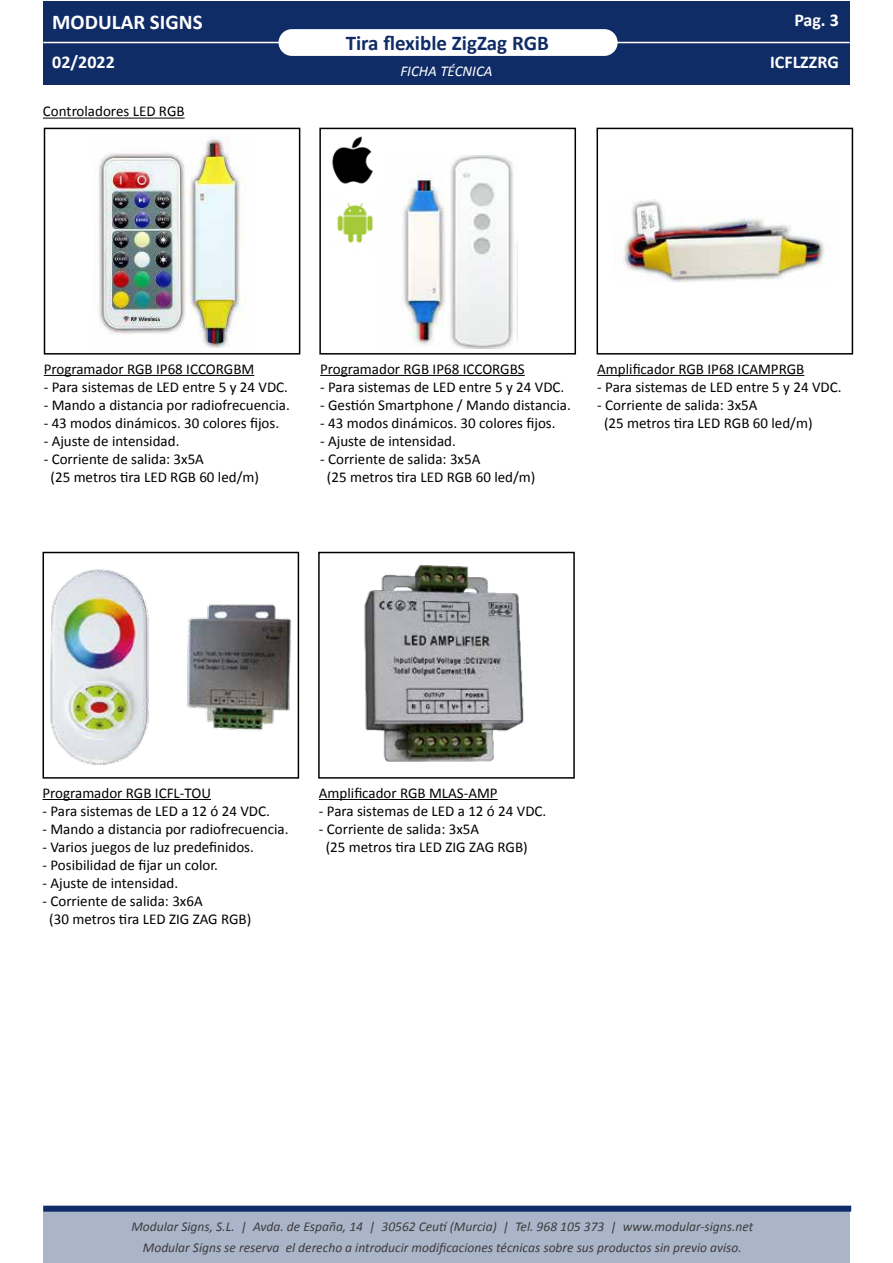
<style>
.page{position:relative;width:893px;height:1263px;background:#fff}
.page>*{position:absolute;margin:0;border:0;box-sizing:border-box;transform-origin:0 0}
.t1{font:700 21px "Calibri";color:#102c66}
.t2{font:700 21px "Calibri";color:#fff}
.t3{font:700 18px "Calibri";color:#fff}
.t4{font:15px/18px "Calibri";color:#000}
.t5{font:italic 15px "Calibri";color:#fff}
.t6{font:italic 13.5px/21.6px "Calibri";color:#3c3c3b;text-align:center}
</style>
<div class="page">
<div style="left:43px;top:1px;width:807px;height:83px;background:#102c66"></div>
<hr style="left:43px;top:42px;width:807px;height:1px;background:#fff">
<div style="left:279px;top:29px;width:339px;height:27px;background:#fff;border-radius:13px"></div>
<div style="left:43px;top:1206px;width:807px;height:56px;background:#abb5c9"></div>
<div style="left:43px;top:1206px;width:808px;height:6px;background:#102c66"></div>
<hr style="left:43px;top:118px;width:142px;height:1px;background:#000">
<hr style="left:44px;top:375px;width:210px;height:1px;background:#000">
<div style="left:44px;top:128px;width:256px;height:227px;border:2px solid #000"></div>
<div style="left:319px;top:128px;width:257px;height:227px;border:2px solid #000"></div>
<hr style="left:320px;top:375px;width:205px;height:1px;background:#000">
<hr style="left:597px;top:375px;width:207px;height:1px;background:#000">
<div style="left:596px;top:128px;width:257px;height:227px;border:2px solid #000"></div>
<img style="left:99px;top:135px;width:146px;height:212px">
<img style="left:619px;top:199px;width:206px;height:84px">
<img style="left:402px;top:156px;width:115px;height:192px">
<img style="left:332px;top:136px;width:41px;height:48px">
<img style="left:337px;top:202px;width:36px;height:41px">
<hr style="left:43px;top:799px;width:168px;height:1px;background:#000">
<img style="left:50px;top:569px;width:241px;height:196px">
<div style="left:43px;top:552px;width:256px;height:227px;border:2px solid #000"></div>
<img style="left:364px;top:565px;width:160px;height:197px">
<div style="left:318px;top:552px;width:257px;height:227px;border:2px solid #000"></div>
<hr style="left:319px;top:799px;width:179px;height:1px;background:#000">
<h1 class="t2" style="left:52px;top:7px;width:152px">MODULAR SIGNS</h1>
<p class="t3" style="left:52px;top:49px;width:64px">02/2022</p>
<p class="t4" style="left:43px;top:102px;width:143px">Controladores LED RGB</p>
<h1 class="t1" style="left:346px;top:29px;width:205px">Tira flexible ZigZag RGB</h1>
<p class="t5" style="left:400px;top:61px;width:94px">FICHA TÉCNICA</p>
<p class="t3" style="left:794px;top:8px;width:46px">Pag. 3</p>
<p class="t3" style="left:770px;top:49px;width:70px">ICFLZZRG</p>
<p class="t4" style="left:44px;top:359px;width:212px">Programador RGB IP68 ICCORGBM</p>
<p class="t4" style="left:44px;top:377px;width:246px">- Para sistemas de LED entre 5 y 24 VDC.</p>
<p class="t4" style="left:44px;top:395px;width:248px">- Mando a distancia por radiofrecuencia.</p>
<p class="t4" style="left:44px;top:413px;width:237px">- 43 modos dinámicos. 30 colores fijos.</p>
<p class="t4" style="left:44px;top:431px;width:137px">- Ajuste de intensidad.</p>
<p class="t4" style="left:51px;top:449px;width:210px;text-indent:-7px">- Corriente de salida: 3x5A<br>(25 metros tira LED RGB 60 led/m)</p>
<p class="t4" style="left:320px;top:359px;width:206px">Programador RGB IP68 ICCORGBS</p>
<p class="t4" style="left:320px;top:377px;width:246px">- Para sistemas de LED entre 5 y 24 VDC.</p>
<p class="t4" style="left:320px;top:395px;width:252px">- Gestión Smartphone / Mando distancia.</p>
<p class="t4" style="left:320px;top:413px;width:237px">- 43 modos dinámicos. 30 colores fijos.</p>
<p class="t4" style="left:320px;top:431px;width:137px">- Ajuste de intensidad.</p>
<p class="t4" style="left:327px;top:449px;width:210px;text-indent:-7px">- Corriente de salida: 3x5A<br>(25 metros tira LED RGB 60 led/m)</p>
<p class="t4" style="left:597px;top:359px;width:208px">Amplificador RGB IP68 ICAMPRGB</p>
<p class="t4" style="left:597px;top:377px;width:246px">- Para sistemas de LED entre 5 y 24 VDC.</p>
<p class="t4" style="left:604px;top:395px;width:210px;text-indent:-7px">- Corriente de salida: 3x5A<br>(25 metros tira LED RGB 60 led/m)</p>
<p class="t4" style="left:43px;top:783px;width:170px">Programador RGB ICFL-TOU</p>
<p class="t4" style="left:43px;top:801px;width:229px">- Para sistemas de LED a 12 ó 24 VDC.</p>
<p class="t4" style="left:43px;top:819px;width:248px">- Mando a distancia por radiofrecuencia.</p>
<p class="t4" style="left:43px;top:837px;width:213px">- Varios juegos de luz predefinidos.</p>
<p class="t4" style="left:43px;top:855px;width:177px">- Posibilidad de fijar un color.</p>
<p class="t4" style="left:43px;top:873px;width:137px">- Ajuste de intensidad.</p>
<p class="t4" style="left:49px;top:891px;width:203px;text-indent:-7px">- Corriente de salida: 3x6A<br>(30 metros tira LED ZIG ZAG RGB)</p>
<p class="t4" style="left:319px;top:783px;width:180px">Amplificador RGB MLAS-AMP</p>
<p class="t4" style="left:319px;top:801px;width:229px">- Para sistemas de LED a 12 ó 24 VDC.</p>
<p class="t4" style="left:326px;top:819px;width:203px;text-indent:-7px">- Corriente de salida: 3x5A<br>(25 metros tira LED ZIG ZAG RGB)</p>
<p class="t6" style="left:131px;top:1215px;width:623px">Modular Signs, S.L. | Avda. de España, 14 | 30562 Ceutí (Murcia) | Tel. 968 105 373 | www.modular-signs.net<br>Modular Signs se reserva el derecho a introducir modificaciones técnicas sobre sus productos sin previo aviso.</p>
</div>
